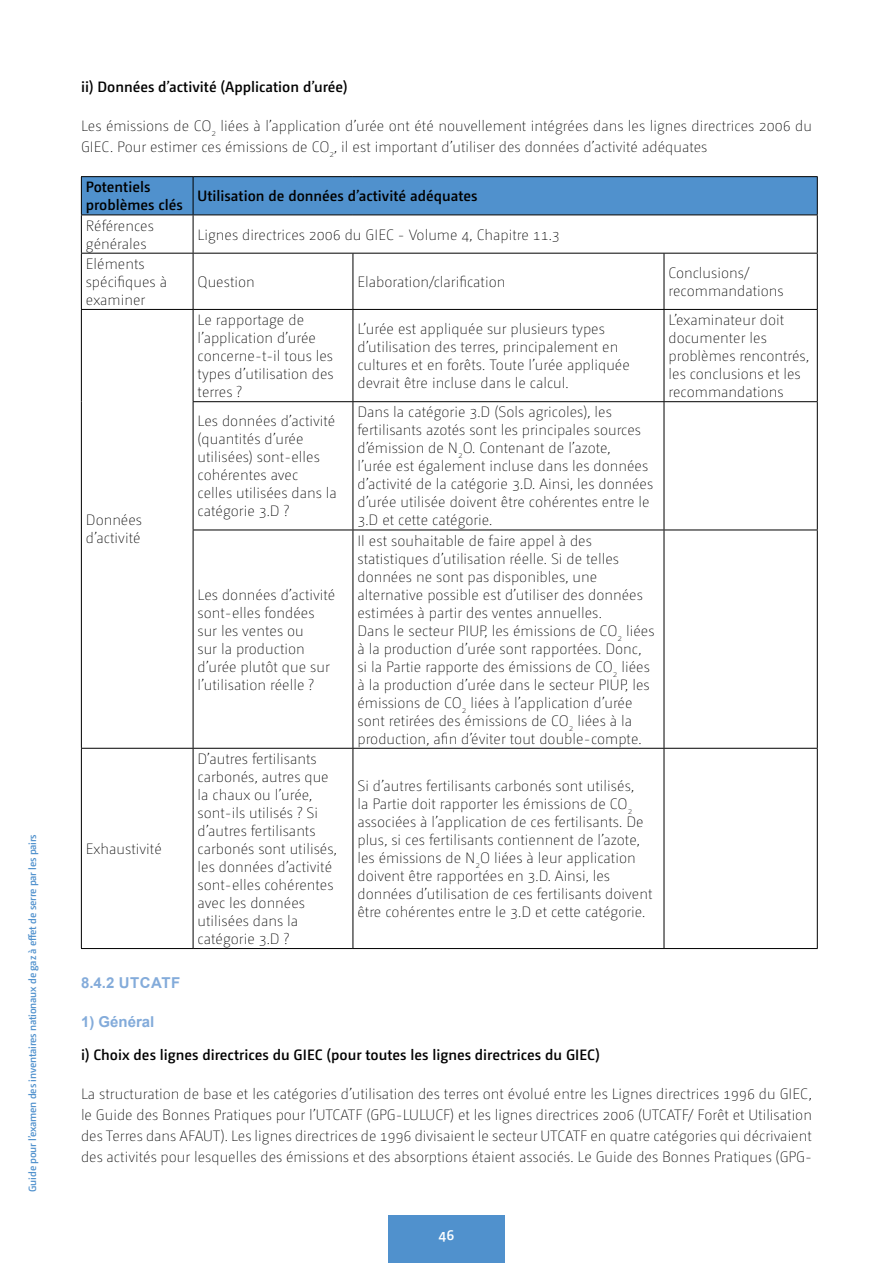
<style>
.page{position:relative;width:893px;height:1263px;background:#fff}
.page>*{position:absolute;margin:0;border:0;box-sizing:border-box;transform-origin:0 0}
.t1{font:200 15px/18px "Camingo Dos Pro";color:#000}
.t2{font:600 15px/18px "Camingo Dos Pro";color:#000}
.t3{font:700 15px "Arial";color:#83abda}
.t4{font:600 15px "Camingo Dos Pro";color:#fff}
.t5{font:600 10.5px "Camingo Dos Pro";letter-spacing:-.02em;color:#5091cd}
</style>
<div class="page">
<div style="left:388px;top:1215px;width:117px;height:48px;background:#5091cd"></div>
<div style="left:82px;top:177px;width:735px;height:38px;background:#5091cd"></div>
<svg style="left:82px;top:216px;width:735px;height:732px"></svg>
<hr style="left:193px;top:177px;width:1px;height:38px;background:#000">
<hr style="left:81px;top:215px;width:112px;height:1px;background:#000">
<hr style="left:193px;top:215px;width:160px;height:1px;background:#000">
<hr style="left:193px;top:215px;width:1px;height:38px;background:#000">
<hr style="left:353px;top:215px;width:311px;height:1px;background:#000">
<hr style="left:664px;top:215px;width:154px;height:1px;background:#000">
<hr style="left:81px;top:253px;width:112px;height:1px;background:#000">
<hr style="left:193px;top:253px;width:160px;height:1px;background:#000">
<hr style="left:193px;top:254px;width:1px;height:55px;background:#000">
<hr style="left:353px;top:253px;width:311px;height:1px;background:#000">
<hr style="left:353px;top:254px;width:1px;height:55px;background:#000">
<hr style="left:664px;top:253px;width:154px;height:1px;background:#000">
<hr style="left:664px;top:254px;width:1px;height:55px;background:#000">
<hr style="left:81px;top:309px;width:112px;height:1px;background:#000">
<hr style="left:193px;top:309px;width:160px;height:1px;background:#000">
<hr style="left:193px;top:310px;width:1px;height:91px;background:#000">
<hr style="left:353px;top:309px;width:311px;height:1px;background:#000">
<hr style="left:353px;top:310px;width:1px;height:91px;background:#000">
<hr style="left:664px;top:309px;width:154px;height:1px;background:#000">
<hr style="left:664px;top:310px;width:1px;height:91px;background:#000">
<hr style="left:193px;top:401px;width:160px;height:1px;background:#000">
<hr style="left:193px;top:402px;width:1px;height:128px;background:#000">
<hr style="left:353px;top:401px;width:311px;height:1px;background:#000">
<hr style="left:353px;top:402px;width:1px;height:128px;background:#000">
<hr style="left:664px;top:401px;width:154px;height:1px;background:#000">
<hr style="left:664px;top:402px;width:1px;height:128px;background:#000">
<hr style="left:193px;top:530px;width:160px;height:1px;background:#000">
<hr style="left:193px;top:530px;width:1px;height:218px;background:#000">
<hr style="left:353px;top:530px;width:311px;height:1px;background:#000">
<hr style="left:353px;top:530px;width:1px;height:218px;background:#000">
<hr style="left:664px;top:530px;width:154px;height:1px;background:#000">
<hr style="left:664px;top:530px;width:1px;height:218px;background:#000">
<hr style="left:81px;top:748px;width:112px;height:1px;background:#000">
<hr style="left:193px;top:748px;width:160px;height:1px;background:#000">
<hr style="left:193px;top:749px;width:1px;height:199px;background:#000">
<hr style="left:353px;top:748px;width:311px;height:1px;background:#000">
<hr style="left:353px;top:749px;width:1px;height:199px;background:#000">
<hr style="left:664px;top:748px;width:154px;height:1px;background:#000">
<hr style="left:664px;top:749px;width:1px;height:199px;background:#000">
<hr style="left:81px;top:176px;width:112px;height:1px;background:#000">
<hr style="left:81px;top:177px;width:1px;height:38px;background:#000">
<hr style="left:193px;top:176px;width:160px;height:1px;background:#000">
<hr style="left:353px;top:176px;width:311px;height:1px;background:#000">
<hr style="left:664px;top:176px;width:154px;height:1px;background:#000">
<hr style="left:817px;top:177px;width:1px;height:38px;background:#000">
<hr style="left:81px;top:215px;width:1px;height:38px;background:#000">
<hr style="left:817px;top:215px;width:1px;height:38px;background:#000">
<hr style="left:81px;top:254px;width:1px;height:55px;background:#000">
<hr style="left:817px;top:254px;width:1px;height:55px;background:#000">
<hr style="left:81px;top:310px;width:1px;height:92px;background:#000">
<hr style="left:817px;top:310px;width:1px;height:91px;background:#000">
<hr style="left:81px;top:402px;width:1px;height:128px;background:#000">
<hr style="left:817px;top:402px;width:1px;height:128px;background:#000">
<hr style="left:81px;top:530px;width:1px;height:218px;background:#000">
<hr style="left:817px;top:530px;width:1px;height:218px;background:#000">
<hr style="left:81px;top:749px;width:1px;height:199px;background:#000">
<hr style="left:817px;top:749px;width:1px;height:199px;background:#000">
<hr style="left:81px;top:948px;width:112px;height:1px;background:#000">
<hr style="left:193px;top:948px;width:160px;height:1px;background:#000">
<hr style="left:353px;top:948px;width:311px;height:1px;background:#000">
<hr style="left:664px;top:948px;width:154px;height:1px;background:#000">
<p class="t5" style="left:26px;top:1192px;width:359px;rotate:-90deg">Guide pour l’examen des inventaires nationaux de gaz à effet de serre par les pairs</p>
<p class="t2" style="left:81px;top:78px;width:268px">ii) Données d’activité (Application d’urée)</p>
<p class="t1" style="left:81px;top:116px;width:732px;line-height:21px">Les émissions de CO<sub>2</sub> liées à l’application d’urée ont été nouvellement intégrées dans les lignes directrices 2006 du<br>GIEC. Pour estimer ces émissions de CO<sub>2</sub>, il est important d’utiliser des données d’activité adéquates</p>
<p class="t2" style="left:86px;top:178px;width:99px">Potentiels problèmes clés</p>
<p class="t2" style="left:198px;top:187px;width:281px">Utilisation de données d’activité adéquates</p>
<p class="t1" style="left:86px;top:217px;width:69px">Références générales</p>
<p class="t1" style="left:198px;top:226px;width:364px">Lignes directrices 2006 du GIEC - Volume 4, Chapitre 11.3</p>
<p class="t1" style="left:86px;top:255px;width:83px">Eléments spécifiques à examiner</p>
<p class="t1" style="left:198px;top:273px;width:59px">Question</p>
<p class="t1" style="left:357px;top:273px;width:149px">Elaboration/clarification</p>
<p class="t1" style="left:668px;top:264px;width:117px">Conclusions/ recommandations</p>
<p class="t1" style="left:86px;top:511px;width:58px">Données d’activité</p>
<p class="t1" style="left:86px;top:840px;width:77px">Exhaustivité</p>
<p class="t1" style="left:198px;top:311px;width:138px">Le rapportage de l’application d’urée concerne-t-il tous les types d’utilisation des terres ?</p>
<p class="t1" style="left:357px;top:320px;width:274px">L’urée est appliquée sur plusieurs types d’utilisation des terres, principalement en cultures et en forêts. Toute l’urée appliquée devrait être incluse dans le calcul.</p>
<p class="t1" style="left:668px;top:311px;width:142px">L’examinateur doit documenter les problèmes rencontrés, les conclusions et les recommandations</p>
<p class="t1" style="left:198px;top:412px;width:141px">Les données d’activité (quantités d’urée utilisées) sont-elles cohérentes avec<br>celles utilisées dans la catégorie 3.D ?</p>
<p class="t1" style="left:357px;top:403px;width:297px">Dans la catégorie 3.D (Sols agricoles), les fertilisants azotés sont les principales sources d’émission de N<sub>2</sub>O. Contenant de l’azote,<br>l’urée est également incluse dans les données d’activité de la catégorie 3.D. Ainsi, les données d’urée utilisée doivent être cohérentes entre le 3.D et cette catégorie.</p>
<p class="t1" style="left:198px;top:586px;width:139px">Les données d’activité sont-elles fondées sur les ventes ou<br>sur la production d’urée plutôt que sur l’utilisation réelle ?</p>
<p class="t1" style="left:198px;top:750px;width:141px">D’autres fertilisants carbonés, autres que la chaux ou l’urée, sont-ils utilisés ? Si d’autres fertilisants carbonés sont utilisés, les données d’activité sont-elles cohérentes avec les données utilisées dans la catégorie 3.D ?</p>
<p class="t1" style="left:357px;top:532px;width:298px">Il est souhaitable de faire appel à des statistiques d’utilisation réelle. Si de telles données ne sont pas disponibles, une alternative possible est d’utiliser des données estimées à partir des ventes annuelles.<br>Dans le secteur PIUP, les émissions de CO<sub>2</sub> liées à la production d’urée sont rapportées. Donc, si la Partie rapporte des émissions de CO<sub>2</sub> liées à la production d’urée dans le secteur PIUP, les émissions de CO<sub>2</sub> liées à l’application d’urée sont retirées des émissions de CO<sub>2</sub> liées à la production, afin d’éviter tout double-compte.</p>
<p class="t1" style="left:357px;top:777px;width:297px">Si d’autres fertilisants carbonés sont utilisés,<br>la Partie doit rapporter les émissions de CO<sub>2 </sub>associées à l’application de ces fertilisants. De plus, si ces fertilisants contiennent de l’azote, les émissions de N<sub>2</sub>O liées à leur application doivent être rapportées en 3.D. Ainsi, les données d’utilisation de ces fertilisants doivent être cohérentes entre le 3.D et cette catégorie.</p>
<p class="t3" style="left:81px;top:972px;width:101px">8.4.2 UTCATF</p>
<p class="t3" style="left:81px;top:1011px;width:75px">1) Général</p>
<p class="t2" style="left:81px;top:1045px;width:520px">i) Choix des lignes directrices du GIEC (pour toutes les lignes directrices du GIEC)</p>
<p class="t1" style="left:81px;top:1083px;width:732px;line-height:21px;text-align:justify">La structuration de base et les catégories d’utilisation des terres ont évolué entre les Lignes directrices 1996 du GIEC, le Guide des Bonnes Pratiques pour l’UTCATF (GPG-LULUCF) et les lignes directrices 2006 (UTCATF/ Forêt et Utilisation des Terres dans AFAUT). Les lignes directrices de 1996 divisaient le secteur UTCATF en quatre catégories qui décrivaient des activités pour lesquelles des émissions et des absorptions étaient associés. Le Guide des Bonnes Pratiques (GPG-</p>
<p class="t4" style="left:439px;top:1226px;width:17px">46</p>
</div>
